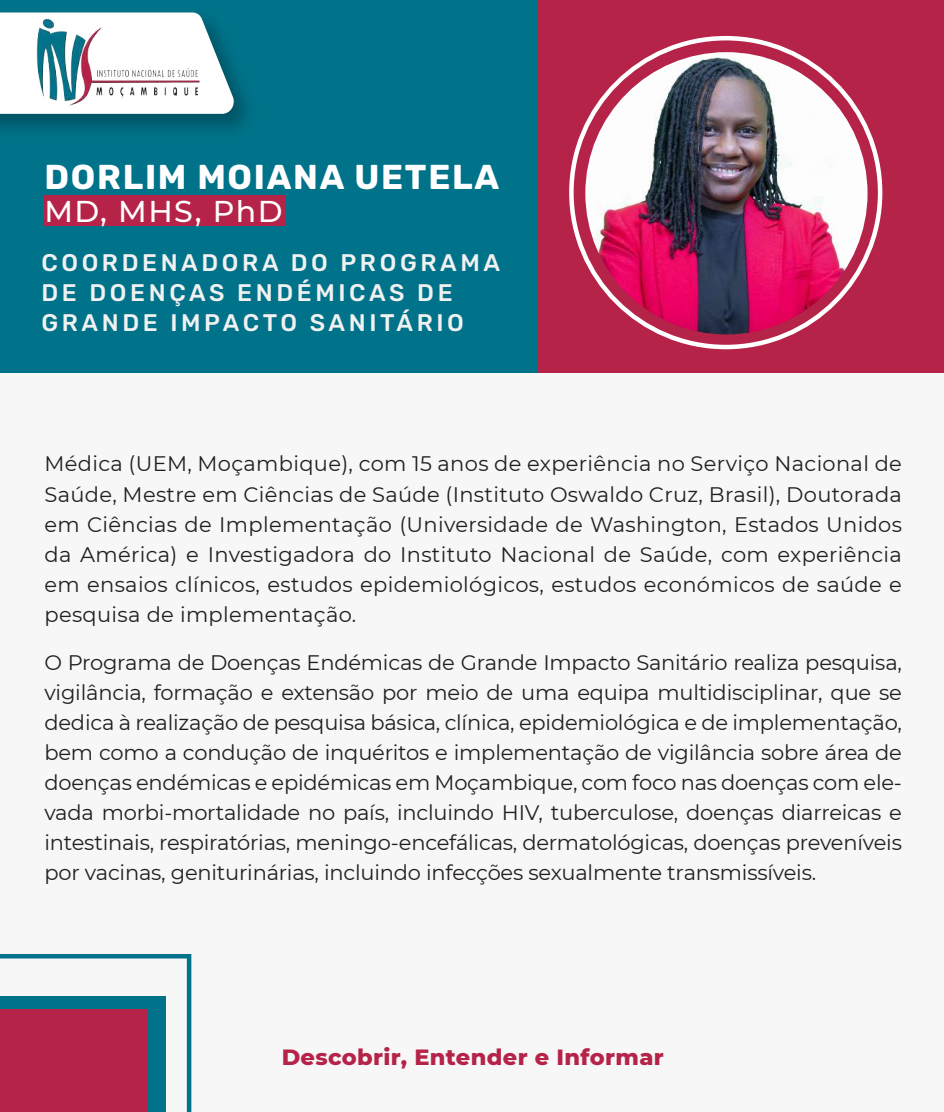
<style>
.page{position:relative;width:944px;height:1112px;background:#f7f7f7}
.page>*{position:absolute;margin:0;border:0;box-sizing:border-box;transform-origin:0 0}
.t1{font:700 34.5px "Rubik";letter-spacing:.05em;color:#fff}
.t2{font:500 30px "Montserrat";letter-spacing:.05em;color:#fff}
.t3{font:300 24px/29.8px "Rubik";letter-spacing:.15em;color:#f1f1f1}
.t4{font:800 22.5px "Montserrat";letter-spacing:.015em;color:#b52348}
.t5{font:21px/30px "Montserrat";color:#231f20;text-align:justify}
</style>
<div class="page">
<div style="left:26px;top:0;width:918px;height:372px;background:#b52348"></div>
<div style="left:0;top:0;width:536px;height:372px;background:#00738a"></div>
<div style="left:44px;top:196px;width:241px;height:30px;background:#b52348"></div>
<img style="left:0;top:12px;width:247px;height:118px">
<svg style="left:0;top:13px;width:236px;height:101px"></svg>
<img style="left:20px;top:15px;width:188px;height:97px">
<svg style="left:0;top:954px;width:191px;height:158px"></svg>
<div style="left:0;top:995px;width:166px;height:117px;background:#00738a"></div>
<div style="left:0;top:1008px;width:148px;height:104px;background:#b52348"></div>
<img style="left:585px;top:52px;width:282px;height:282px;border-radius:141px">
<h1 class="t1" style="left:44px;top:157px;width:456px">DORLIM MOIANA UETELA</h1>
<h2 class="t2" style="left:44px;top:191px;width:240px">MD, MHS, PhD</h2>
<p class="t3" style="left:41px;top:249px;width:460px">COORDENADORA DO PROGRAMA<br>DE DOENÇAS ENDÉMICAS DE<br>GRANDE IMPACTO SANITÁRIO</p>
<p class="t5" style="left:44px;top:448px;width:859px">Médica (UEM, Moçambique), com 15 anos de experiência no Serviço Nacional de Saúde, Mestre em Ciências de Saúde (Instituto Oswaldo Cruz, Brasil), Doutorada em Ciências de Implementação (Universidade de Washington, Estados Unidos da América) e Investigadora do Instituto Nacional de Saúde, com experiência em ensaios clínicos, estudos epidemiológicos, estudos económicos de saúde e pesquisa de implementação.</p>
<p class="t5" style="left:44px;top:646px;width:859px">O Programa de Doenças Endémicas de Grande Impacto Sanitário realiza pesquisa, vigilância, formação e extensão por meio de uma equipa multidisciplinar, que se dedica à realização de pesquisa básica, clínica, epidemiológica e de implementação, bem como a condução de inquéritos e implementação de vigilância sobre área de doenças endémicas e epidémicas em Moçambique, com foco nas doenças com ele&shy;vada morbi-mortalidade no país, incluindo HIV, tuberculose, doenças diarreicas e intestinais, respiratórias, meningo-encefálicas, dermatológicas, doenças preveníveis por vacinas, geniturinárias, incluindo infecções sexualmente transmissíveis.</p>
<p class="t4" style="left:282px;top:1040px;width:384px">Descobrir, Entender e Informar</p>
</div>
